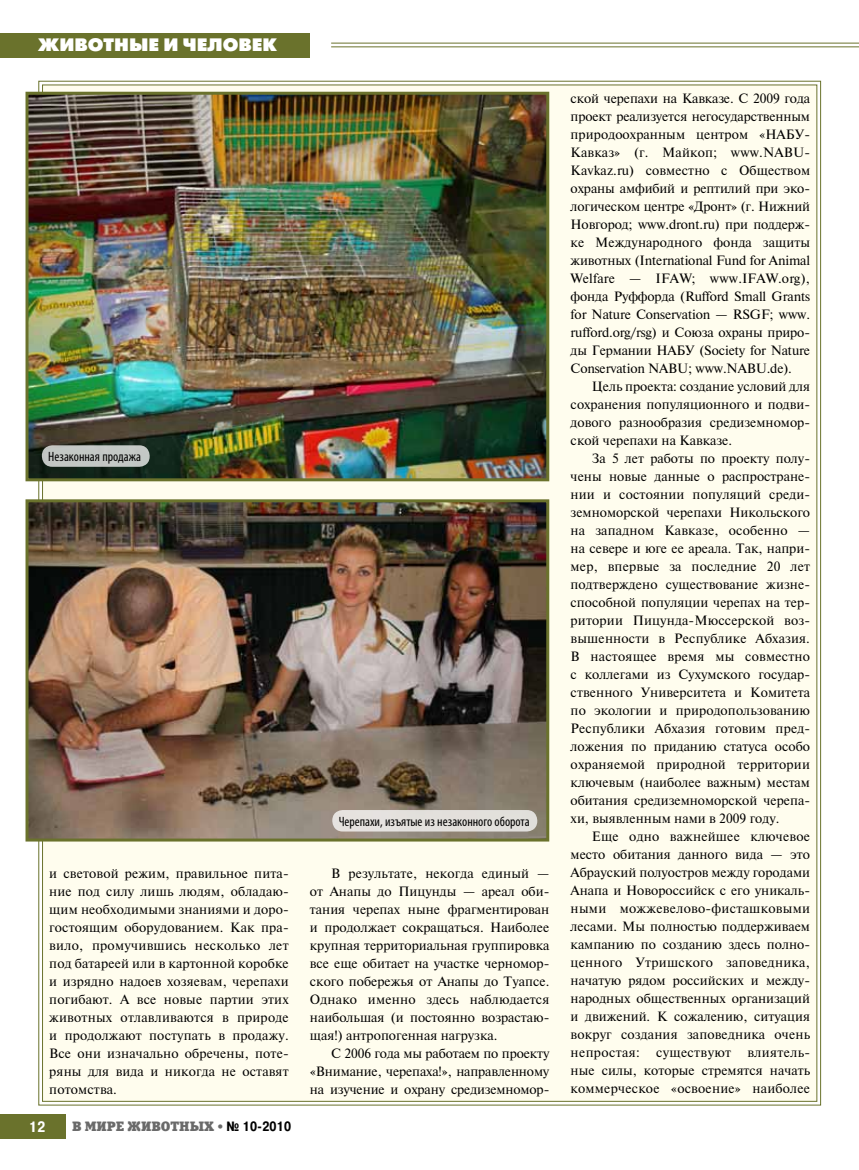
<style>
.page{position:relative;width:859px;height:1170px;background:#fff}
.page>*{position:absolute;margin:0;border:0;box-sizing:border-box;transform-origin:0 0}
.t1{font:18px "Futuris XC";color:#fff}
.t2{font:700 15px "Pragmatica Cond C";color:#fff}
.t3{font:13.5px/18px "Newton";letter-spacing:-.01em;color:#000;text-align:justify}
.t4{font:condensed 13.5px "Myriad Pro";color:#000}
.t5{font:13.5px "Xenia C";color:#6a6a6a}
.s1{font-family:"Pragmatica Cond C";font-weight:700;color:#000}
</style>
<div class="page">
<div style="left:0;top:1114px;width:65px;height:24px;background:#6a722c"></div>
<div style="left:0;top:33px;width:310px;height:24px;background:#6a722c"></div>
<hr style="left:331px;top:43px;width:528px;height:1px;background:#6a722c">
<hr style="left:331px;top:46px;width:528px;height:1px;background:#6a722c">
<div style="left:38px;top:80px;width:783px;height:1025px;background:#fffdee"></div>
<img style="left:30px;top:96px;width:515px;height:381px">
<div style="left:26px;top:92px;width:523px;height:389px;border:3px solid #6a722c"></div>
<img style="left:30px;top:503px;width:515px;height:334px">
<div style="left:26px;top:499px;width:523px;height:342px;border:3px solid #6a722c"></div>
<div style="left:42px;top:445px;width:108px;height:22px;background:#c3c8c5;border-radius:10px"></div>
<div style="left:332px;top:810px;width:205px;height:21px;background:#e3e0dc;border-radius:11px"></div>
<h1 class="t1" style="left:38px;top:35px;width:240px">Животные и человек</h1>
<p class="t4" style="left:48px;top:448px;width:94px">Незаконная продажа</p>
<p class="t4" style="left:339px;top:813px;width:192px">Черепахи, изъятые из незаконного оборота</p>
<p class="t3" style="left:49px;top:863px;width:241px">и световой режим, правильное пита&shy;ние под силу лишь людям, обладаю&shy;щим необходимыми знаниями и доро&shy;гостоящим оборудованием. Как пра&shy;вило, промучившись несколько лет под батареей или в картонной коробке и изрядно надоев хозяевам, черепахи погибают. А все новые партии этих животных отлавливаются в природе и продолжают поступать в продажу.<br>Все они изначально обречены, поте&shy;ряны для вида и никогда не оставят потомства.</p>
<p class="t3" style="left:310px;top:863px;width:241px;text-indent:21px">В результате, некогда единый — от Анапы до Пицунды — ареал оби&shy;тания черепах ныне фрагментирован и продолжает сокращаться. Наиболее крупная территориальная группировка все еще обитает на участке черномор&shy;ского побережья от Анапы до Туапсе.<br>Однако именно здесь наблюдается наибольшая (и постоянно возрастаю&shy;щая!) антропогенная нагрузка.</p>
<p class="t3" style="left:310px;top:1043px;width:241px;text-indent:21px">С 2006 года мы работаем по проекту «Внимание, черепаха!», направленному на изучение и охрану средиземномор-</p>
<p class="t2" style="left:29px;top:1118px;width:18px">12</p>
<p class="t5" style="left:72px;top:1117px;width:220px">В МИРЕ ЖИВОТНЫХ • <span class="s1">№ 10-2010</span></p>
<p class="t3" style="left:571px;top:89px;width:241px;text-align:left">ской черепахи на Кавказе. С 2009 года проект реализуется негосударственным природоохранным центром «НАБУ-Кавказ» (г. Майкоп; www.NABU-Kavkaz.ru) совместно с Обществом охраны амфибий и рептилий при эко&shy;логическом центре «Дронт» (г. Нижний Новгород; www.dront.ru) при поддерж&shy;ке Международного фонда защиты животных (International Fund for Animal Welfare — IFAW; www.IFAW.org), фонда Руффорда (Rufford Small Grants for Nature Conservation — RSGF; www. rufford.org/rsg) и Союза охраны приро&shy;ды Германии НАБУ (Society for Nature Conservation NABU; www.NABU.de).</p>
<p class="t3" style="left:571px;top:377px;width:241px;text-indent:21px">Цель проекта: создание условий для сохранения популяционного и подви&shy;дового разнообразия средиземномор&shy;ской черепахи на Кавказе.</p>
<p class="t3" style="left:571px;top:449px;width:241px;text-indent:21px">За 5 лет работы по проекту полу&shy;чены новые данные о распростране&shy;нии и состоянии популяций среди&shy;земноморской черепахи Никольского на западном Кавказе, особенно — на севере и юге ее ареала. Так, напри&shy;мер, впервые за последние 20 лет подтверждено существование жизне&shy;способной популяции черепах на тер&shy;ритории Пицунда-Мюссерской воз&shy;вышенности в Республике Абхазия.<br>В настоящее время мы совместно с коллегами из Сухумского государ&shy;ственного Университета и Комитета по экологии и природопользованию Республики Абхазия готовим пред&shy;ложения по приданию статуса особо охраняемой природной территории ключевым (наиболее важным) местам обитания средиземноморской черепа&shy;хи, выявленным нами в 2009 году.</p>
<p class="t3" style="left:571px;top:827px;width:241px;text-indent:21px">Еще одно важнейшее ключевое место обитания данного вида — это Абрауский полуостров между городами Анапа и Новороссийск с его уникаль&shy;ными можжевелово‑фисташковыми лесами. Мы полностью поддерживаем кампанию по созданию здесь полно&shy;ценного Утришского заповедника, начатую рядом российских и между&shy;народных общественных организаций и движений. К сожалению, ситуация вокруг создания заповедника очень непростая: существуют влиятель&shy;ные силы, которые стремятся начать коммерческое «освоение» наиболее</p>
</div>
